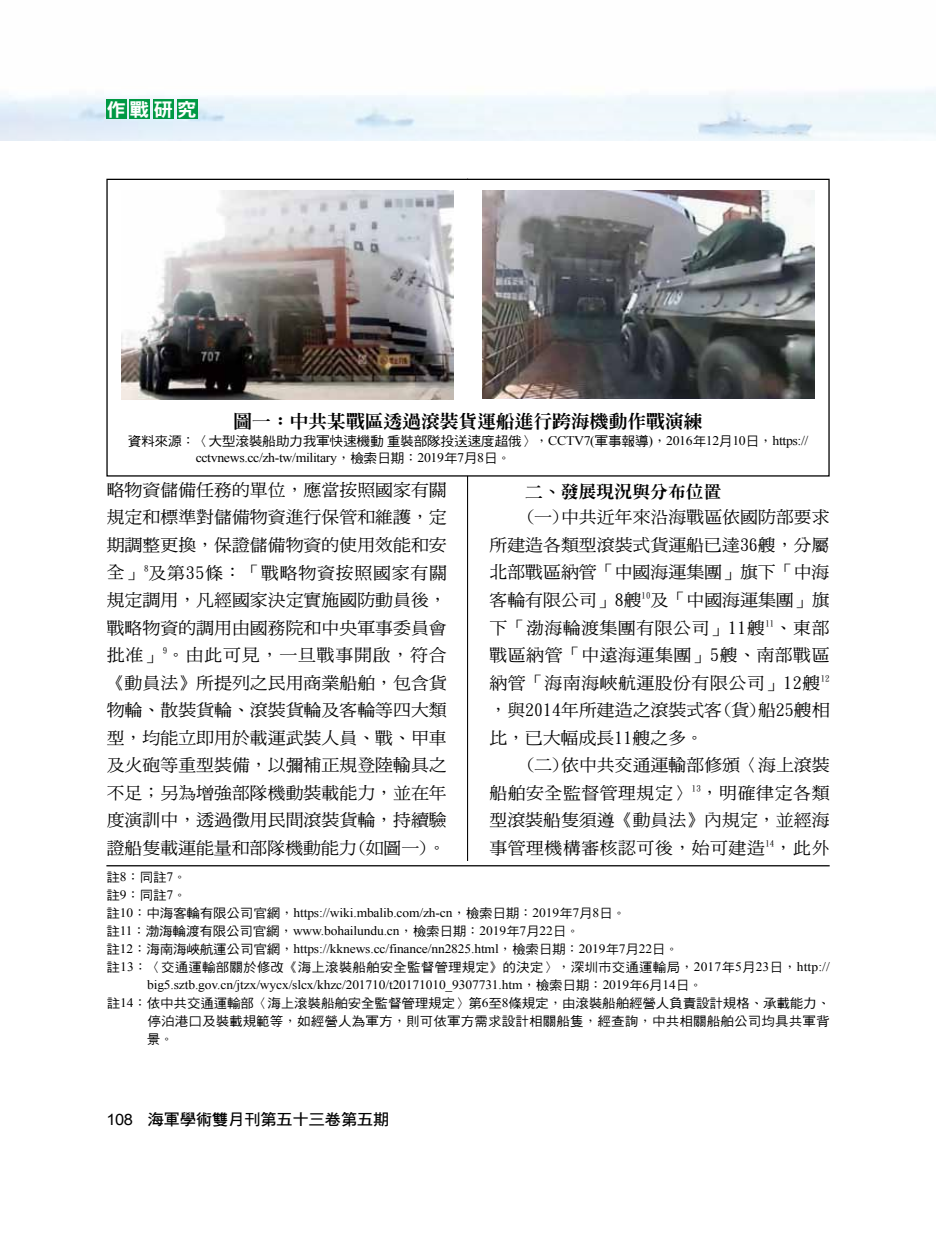
<style>
.page{position:relative;width:936px;height:1234px;background:#fff}
.page>*{position:absolute;margin:0;border:0;box-sizing:border-box;transform-origin:0 0}
.t1{font:18.6px "DFN Hei XB HK BF";color:#fff;scale:1.05 1}
.t2{font:800 17.85px "Inn Ming";color:#000;scale:1.05 1}
.t3{font:16.95px/27.5px "DF Ming Md HK BF";color:#000;text-align:justify;scale:1.05 1}
.t4{font:800 16.95px "Inn Ming";color:#000;scale:1.05 1}
.t5{font:15.6px "DF Hei Bd HK BF";letter-spacing:-.025em;color:#000;scale:1.05 1}
.t6{font:13.05px "DF Hei Md HK BF";letter-spacing:-.025em;color:#000;scale:1.05 1}
.t7{font:13.05px "Times New Roman";letter-spacing:-.025em;color:#000;scale:1.05 1}
.t8{font:12.9px/18px "Times New Roman";letter-spacing:-.01em;color:#000;scale:1.05 1}
.t9{font:12.9px/18px "DF Hei Md HK BF";letter-spacing:.01em;color:#000;scale:1.05 1}
.s1{font-family:"DF Kai Shu SB Estd BF"}
.s2{font-family:"Times New Roman"}
.s3{font-family:"DF Hei Md HK BF"}
.s4{font-family:"Arial"}
</style>
<div class="page">
<img style="left:0;top:90px;width:935px;height:50px">
<hr style="left:467px;top:179px;width:1px;height:871px;background:#000">
<div style="left:106px;top:99px;width:20px;height:20px;background:#094"></div>
<div style="left:130px;top:99px;width:20px;height:20px;background:#094"></div>
<div style="left:153px;top:99px;width:21px;height:20px;background:#094"></div>
<div style="left:177px;top:99px;width:20px;height:20px;background:#094"></div>
<div style="left:106px;top:179px;width:723px;height:297px;background:#fff;border:1px solid #000"></div>
<img style="left:122px;top:190px;width:331px;height:209px">
<img style="left:482px;top:190px;width:332px;height:208px">
<div style="left:106px;top:861px;width:723px;height:189px;background:#fff"></div>
<hr style="left:106px;top:864px;width:723px;height:2px;background:#000">
<p class="t1" style="left:106px;top:100px;width:88px">作戰研究</p>
<p class="t2" style="left:233px;top:412px;width:448px">圖一：中共某戰區透過滾裝貨運船進行跨海機動作戰演練</p>
<p class="t6" style="left:128px;top:434px;width:649px">資料來源<span class="s1">：〈</span>大型滾裝船助力我軍快速機動重裝部隊投送速度超俄<span class="s1">〉，</span><span class="s2">CCTV7(</span>軍事報導<span class="s2">)</span><span class="s1">，</span><span class="s2">2016</span>年<span class="s2">12</span>月<span class="s2">10</span>日<span class="s1">，</span><span class="s2">https://</span></p>
<p class="t7" style="left:196px;top:448px;width:302px">cctvnews.cc/zh-tw/military<span class="s1">，</span><span class="s3">檢索日期</span><span class="s1">：</span>2019<span class="s3">年</span>7<span class="s3">月</span>8<span class="s3">日</span><span class="s1">。</span></p>
<p class="t3" style="left:107px;top:476px;width:325px">略物資儲備任務的單位，應當按照國家有關規定和標準對儲備物資進行保管和維護，定期調整更換，保證儲備物資的使用效能和安全」<sup>8</sup>及第35條：「戰略物資按照國家有關規定調用，凡經國家決定實施國防動員後，戰略物資的調用由國務院和中央軍事委員會批准」<sup>9</sup>。由此可見，一旦戰事開啟，符合《動員法》所提列之民用商業船舶，包含貨物輪、散裝貨輪、滾裝貨輪及客輪等四大類型，均能立即用於載運武裝人員、戰、甲車及火砲等重型裝備，以彌補正規登陸輸具之不足；另為增強部隊機動裝載能力，並在年度演訓中，透過徵用民間滾裝貨輪，持續驗證船隻載運能量和部隊機動能力(如圖一)。</p>
<p class="t4" style="left:525px;top:483px;width:188px">二、發展現況與分布位置</p>
<p class="t3" style="left:489px;top:503px;width:325px;text-indent:36px">(一)中共近年來沿海戰區依國防部要求所建造各類型滾裝式貨運船已達36艘，分屬北部戰區納管「中國海運集團」旗下「中海客輪有限公司」8艘<sup>10</sup>及「中國海運集團」旗下「渤海輪渡集團有限公司」11艘<sup>11</sup>、東部戰區納管「中遠海運集團」5艘、南部戰區納管「海南海峽航運股份有限公司」12艘<sup>12</sup>，與2014年所建造之滾裝式客(貨)船25艘相比，已大幅成長11艘之多。</p>
<p class="t3" style="left:489px;top:751px;width:325px;text-indent:36px">(二)依中共交通運輸部修頒〈海上滾裝船舶安全監督管理規定〉<sup>13</sup>，明確律定各類型滾裝船隻須遵《動員法》內規定，並經海事管理機構審核認可後，始可建造<sup>14</sup>，此外</p>
<p class="t9" style="left:106px;top:867px;width:78px">註<span class="s2">8</span><span class="s1">：</span>同註<span class="s2">7</span><span class="s1">。</span>註<span class="s2">9</span><span class="s1">：</span>同註<span class="s2">7</span><span class="s1">。</span></p>
<p class="t8" style="left:106px;top:903px;width:546px"><span class="s3">註</span>10<span class="s1">：</span><span class="s3">中海客輪有限公司官網</span><span class="s1">，</span>https://wiki.mbalib.com/zh-cn<span class="s1">，</span><span class="s3">檢索日期</span><span class="s1">：</span>2019<span class="s3">年</span>7<span class="s3">月</span>8<span class="s3">日</span><span class="s1">。<br></span><span class="s3">註</span>11<span class="s1">：</span><span class="s3">渤海輪渡有限公司官網</span><span class="s1">，</span>www.bohailundu.cn<span class="s1">，</span><span class="s3">檢索日期</span><span class="s1">：</span>2019<span class="s3">年</span>7<span class="s3">月</span>22<span class="s3">日</span><span class="s1">。<br></span><span class="s3">註</span>12<span class="s1">：</span><span class="s3">海南海峽航運公司官網</span><span class="s1">，</span>https://kknews.cc/finance/nn2825.html<span class="s1">，</span><span class="s3">檢索日期</span><span class="s1">：</span>2019<span class="s3">年</span>7<span class="s3">月</span>22<span class="s3">日</span><span class="s1">。</span></p>
<p class="t9" style="left:106px;top:957px;width:690px">註<span class="s2">13</span><span class="s1">：〈</span>交通運輸部關於修改<span class="s1">《</span>海上滾裝船舶安全監督管理規定<span class="s1">》</span>的決定<span class="s1">〉，</span>深圳市交通運輸局<span class="s1">，</span><span class="s2">2017</span>年<span class="s2">5</span>月<span class="s2">23</span>日<span class="s1">，</span><span class="s2">http://</span></p>
<p class="t8" style="left:147px;top:975px;width:530px">big5.sztb.gov.cn/jtzx/wycx/slcx/khzc/201710/t20171010_9307731.htm<span class="s1">，</span><span class="s3">檢索日期</span><span class="s1">：</span>2019<span class="s3">年</span>6<span class="s3">月</span>14<span class="s3">日</span><span class="s1">。</span></p>
<p class="t9" style="left:147px;top:993px;width:652px;text-align:justify;text-indent:-40px">註<span class="s2">14</span><span class="s1">：</span>依中共交通運輸部<span class="s1">〈</span>海上滾裝船舶安全監督管理規定<span class="s1">〉</span>第<span class="s2">6</span>至<span class="s2">8</span>條規定<span class="s1">，</span>由滾裝船舶經營人負責設計規格<span class="s1">、</span>承載能力<span class="s1">、</span>停泊港口及裝載規範等<span class="s1">，</span>如經營人為軍方<span class="s1">，</span>則可依軍方需求設計相關船隻<span class="s1">，</span>經查詢<span class="s1">，</span>中共相關船舶公司均具共軍背景<span class="s1">。</span></p>
<p class="t5" style="left:106px;top:1111px;width:271px"><span class="s4">108</span> 海軍學術雙月刊第五十三卷第五期</p>
</div>
